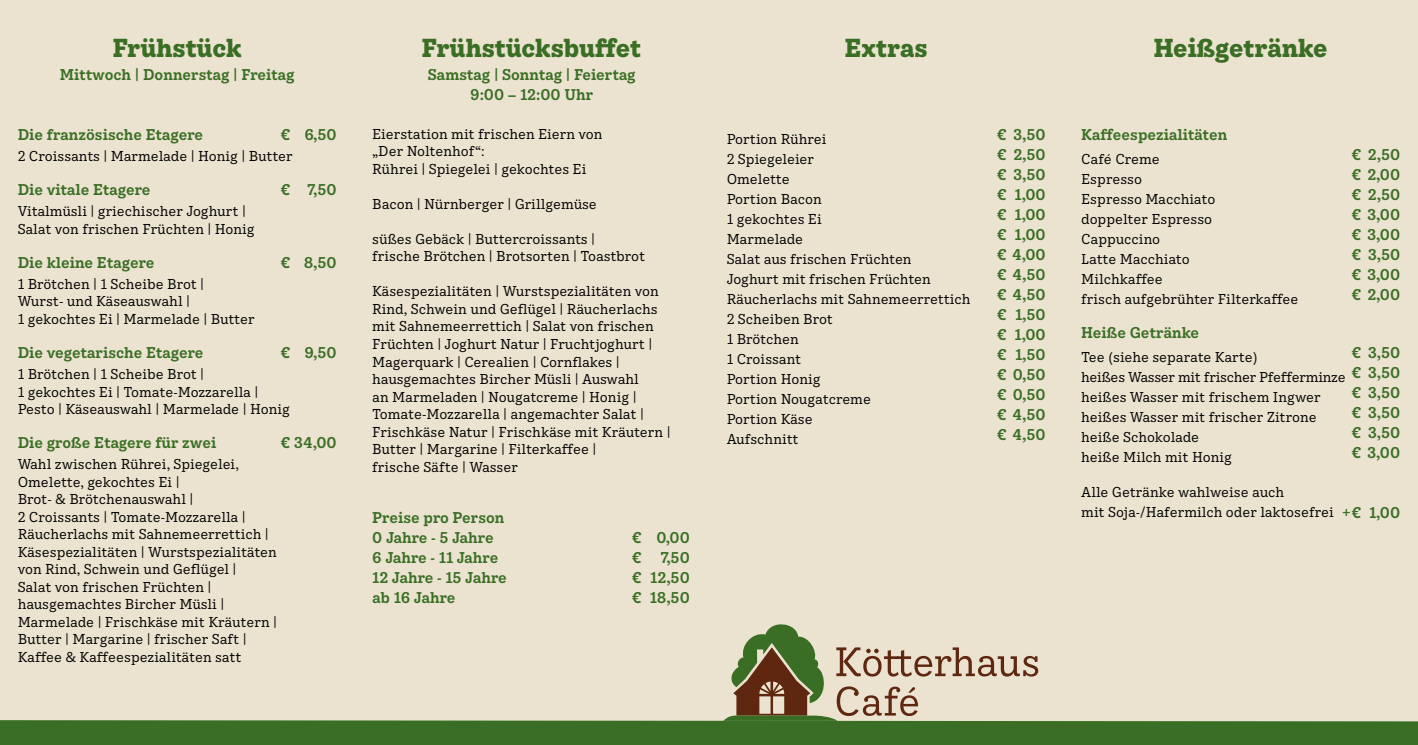
<style>
.page{position:relative;width:1418px;height:745px;background:#fff}
.page>*{position:absolute;margin:0;border:0;box-sizing:border-box;transform-origin:0 0}
.t1{font:700 25px "Ivy Style TW";color:#3a6e24}
.t2{font:600 15px/20px "Ivy Style TW";color:#3a6e24;text-align:center}
.t3{font:13.75px/17.5px "Ivy Style TW";letter-spacing:-.01em;color:#000}
.s1{font-weight:600;font-size:15px;color:#3a6e24}
</style>
<div class="page">
<div style="left:0;top:0;width:365px;height:744px;background:#ebe3d0"></div>
<div style="left:344px;top:0;width:375px;height:744px;background:#ebe3d0"></div>
<div style="left:698px;top:0;width:376px;height:744px;background:#ebe3d0"></div>
<div style="left:1052px;top:0;width:365px;height:744px;background:#ebe3d0"></div>
<svg style="left:0;top:624px;width:1417px;height:120px"></svg>
<h1 class="t1" style="left:113px;top:28px;width:130px">Frühstück</h1>
<p class="t2" style="left:60px;top:63px;width:236px">Mittwoch | Donnerstag | Freitag</p>
<p class="t2" style="left:18px;top:123px;width:187px">Die französische Etagere</p>
<p class="t2" style="left:280px;top:123px;width:58px">€ 6,50</p>
<p class="t3" style="left:18px;top:147px;width:276px">2 Croissants | Marmelade | Honig | Butter</p>
<p class="t2" style="left:18px;top:178px;width:134px">Die vitale Etagere</p>
<p class="t2" style="left:280px;top:178px;width:58px">€ 7,50</p>
<p class="t3" style="left:18px;top:202px;width:239px">Vitalmüsli | griechischer Joghurt |<br>Salat von frischen Früchten | Honig</p>
<p class="t2" style="left:18px;top:251px;width:138px">Die kleine Etagere</p>
<p class="t2" style="left:280px;top:251px;width:58px">€ 8,50</p>
<p class="t3" style="left:18px;top:274px;width:238px">1 Brötchen | 1 Scheibe Brot |<br>Wurst- und Käseauswahl |<br>1 gekochtes Ei | Marmelade | Butter</p>
<p class="t2" style="left:18px;top:341px;width:187px">Die vegetarische Etagere</p>
<p class="t2" style="left:280px;top:341px;width:58px">€ 9,50</p>
<p class="t3" style="left:18px;top:364px;width:274px">1 Brötchen | 1 Scheibe Brot |<br>1 gekochtes Ei | Tomate-Mozzarella |<br>Pesto | Käseauswahl | Marmelade | Honig</p>
<p class="t2" style="left:18px;top:431px;width:200px">Die große Etagere für zwei</p>
<p class="t2" style="left:280px;top:431px;width:58px">€ 34,00</p>
<p class="t3" style="left:18px;top:454px;width:261px">Wahl zwischen Rührei, Spiegelei, Omelette, gekochtes Ei |<br>Brot- &amp; Brötchenauswahl |<br>2 Croissants | Tomate-Mozzarella | Räucherlachs mit Sahnemeerrettich | Käsespezialitäten | Wurstspezialitäten von Rind, Schwein und Geflügel |<br>Salat von frischen Früchten | hausgemachtes Bircher Müsli | Marmelade | Frischkäse mit Kräutern | Butter | Margarine | frischer Saft | Kaffee &amp; Kaffeespezialitäten satt</p>
<h1 class="t1" style="left:422px;top:28px;width:221px">Frühstücksbuffet</h1>
<p class="t2" style="left:428px;top:63px;width:209px">Samstag | Sonntag | Feiertag<br>9:00 – 12:00 Uhr</p>
<p class="t3" style="left:372px;top:124px;width:232px">Eierstation mit frischen Eiern von „Der Noltenhof“:<br>Rührei | Spiegelei | gekochtes Ei</p>
<p class="t3" style="left:372px;top:194px;width:226px">Bacon | Nürnberger | Grillgemüse</p>
<p class="t3" style="left:372px;top:229px;width:274px">süßes Gebäck | Buttercroissants | frische Brötchen | Brotsorten | Toastbrot</p>
<p class="t3" style="left:372px;top:282px;width:300px">Käsespezialitäten | Wurstspezialitäten von Rind, Schwein und Geflügel | Räucherlachs mit Sahnemeerrettich | Salat von frischen Früchten | Joghurt Natur | Fruchtjoghurt | Magerquark | Cerealien | Cornflakes | hausgemachtes Bircher Müsli | Auswahl<br>an Marmeladen | Nougatcreme | Honig | Tomate-Mozzarella | angemachter Salat | Frischkäse Natur | Frischkäse mit Kräutern | Butter | Margarine | Filterkaffee |<br>frische Säfte | Wasser</p>
<p class="t2" style="left:372px;top:506px;width:134px;text-align:left">Preise pro Person<br>0 Jahre - 5 Jahre</p>
<p class="t2" style="left:631px;top:526px;width:60px">€ 0,00</p>
<p class="t2" style="left:372px;top:546px;width:128px">6 Jahre - 11 Jahre</p>
<p class="t2" style="left:631px;top:546px;width:60px">€ 7,50</p>
<p class="t2" style="left:372px;top:566px;width:136px">12 Jahre - 15 Jahre</p>
<p class="t2" style="left:631px;top:566px;width:60px">€ 12,50</p>
<p class="t2" style="left:372px;top:586px;width:85px">ab 16 Jahre</p>
<p class="t2" style="left:631px;top:586px;width:60px">€ 18,50</p>
<h1 class="t1" style="left:845px;top:28px;width:84px">Extras</h1>
<p class="t3" style="left:726px;top:129px;width:101px">Portion Rührei</p>
<p class="t2" style="left:996px;top:123px;width:50px">€ 3,50</p>
<p class="t3" style="left:726px;top:149px;width:89px">2 Spiegeleier</p>
<p class="t2" style="left:996px;top:143px;width:50px">€ 2,50</p>
<p class="t3" style="left:726px;top:169px;width:64px">Omelette</p>
<p class="t2" style="left:996px;top:163px;width:50px">€ 3,50</p>
<p class="t3" style="left:726px;top:189px;width:97px">Portion Bacon</p>
<p class="t2" style="left:996px;top:183px;width:50px">€ 1,00</p>
<p class="t3" style="left:726px;top:209px;width:96px">1 gekochtes Ei</p>
<p class="t2" style="left:996px;top:203px;width:50px">€ 1,00</p>
<p class="t3" style="left:726px;top:229px;width:78px">Marmelade</p>
<p class="t2" style="left:996px;top:223px;width:50px">€ 1,00</p>
<p class="t3" style="left:726px;top:249px;width:186px">Salat aus frischen Früchten</p>
<p class="t2" style="left:996px;top:243px;width:50px">€ 4,00</p>
<p class="t3" style="left:726px;top:269px;width:206px">Joghurt mit frischen Früchten</p>
<p class="t2" style="left:996px;top:263px;width:50px">€ 4,50</p>
<p class="t3" style="left:726px;top:289px;width:245px">Räucherlachs mit Sahnemeerrettich</p>
<p class="t2" style="left:996px;top:283px;width:50px">€ 4,50</p>
<p class="t3" style="left:726px;top:309px;width:108px">2 Scheiben Brot</p>
<p class="t2" style="left:996px;top:303px;width:50px">€ 1,50</p>
<p class="t3" style="left:726px;top:329px;width:74px">1 Brötchen</p>
<p class="t2" style="left:996px;top:323px;width:50px">€ 1,00</p>
<p class="t3" style="left:726px;top:349px;width:76px">1 Croissant</p>
<p class="t2" style="left:996px;top:343px;width:50px">€ 1,50</p>
<p class="t3" style="left:726px;top:369px;width:95px">Portion Honig</p>
<p class="t2" style="left:996px;top:363px;width:50px">€ 0,50</p>
<p class="t3" style="left:726px;top:389px;width:146px">Portion Nougatcreme</p>
<p class="t2" style="left:996px;top:383px;width:50px">€ 0,50</p>
<p class="t3" style="left:726px;top:409px;width:87px">Portion Käse</p>
<p class="t2" style="left:996px;top:403px;width:50px">€ 4,50</p>
<p class="t3" style="left:726px;top:429px;width:73px">Aufschnitt</p>
<p class="t2" style="left:996px;top:423px;width:50px">€ 4,50</p>
<h1 class="t1" style="left:1153px;top:28px;width:175px">Heißgetränke</h1>
<p class="t2" style="left:1081px;top:123px;width:148px">Kaffeespezialitäten</p>
<p class="t3" style="left:1081px;top:149px;width:80px">Café Creme</p>
<p class="t2" style="left:1351px;top:143px;width:50px">€ 2,50</p>
<p class="t3" style="left:1081px;top:169px;width:62px">Espresso</p>
<p class="t2" style="left:1351px;top:163px;width:50px">€ 2,00</p>
<p class="t3" style="left:1081px;top:189px;width:136px">Espresso Macchiato</p>
<p class="t2" style="left:1351px;top:183px;width:50px">€ 2,50</p>
<p class="t3" style="left:1081px;top:209px;width:132px">doppelter Espresso</p>
<p class="t2" style="left:1351px;top:203px;width:50px">€ 3,00</p>
<p class="t3" style="left:1081px;top:229px;width:81px">Cappuccino</p>
<p class="t2" style="left:1351px;top:223px;width:50px">€ 3,00</p>
<p class="t3" style="left:1081px;top:249px;width:110px">Latte Macchiato</p>
<p class="t2" style="left:1351px;top:243px;width:50px">€ 3,50</p>
<p class="t3" style="left:1081px;top:269px;width:83px">Milchkaffee</p>
<p class="t2" style="left:1351px;top:263px;width:50px">€ 3,00</p>
<p class="t3" style="left:1081px;top:289px;width:219px">frisch aufgebrühter Filterkaffee</p>
<p class="t2" style="left:1351px;top:283px;width:50px">€ 2,00</p>
<p class="t2" style="left:1081px;top:321px;width:120px">Heiße Getränke</p>
<p class="t3" style="left:1081px;top:347px;width:178px">Tee (siehe separate Karte)</p>
<p class="t2" style="left:1351px;top:341px;width:50px">€ 3,50</p>
<p class="t3" style="left:1081px;top:365px;width:320px;line-height:20px">heißes Wasser mit frischer Pfefferminze <sup>€</sup> <sup>3,50 </sup>heißes Wasser mit frischem Ingwer</p>
<p class="t2" style="left:1351px;top:381px;width:50px">€ 3,50</p>
<p class="t3" style="left:1081px;top:407px;width:237px">heißes Wasser mit frischer Zitrone</p>
<p class="t2" style="left:1351px;top:401px;width:50px">€ 3,50</p>
<p class="t3" style="left:1081px;top:427px;width:119px">heiße Schokolade</p>
<p class="t2" style="left:1351px;top:421px;width:50px">€ 3,50</p>
<p class="t3" style="left:1081px;top:447px;width:152px">heiße Milch mit Honig</p>
<p class="t2" style="left:1351px;top:441px;width:50px">€ 3,00</p>
<p class="t3" style="left:1081px;top:480px;width:320px;line-height:20px">Alle Getränke wahlweise auch<br>mit Soja-/Hafermilch oder laktosefrei <span class="s1">+€ 1,00</span></p>
</div>
